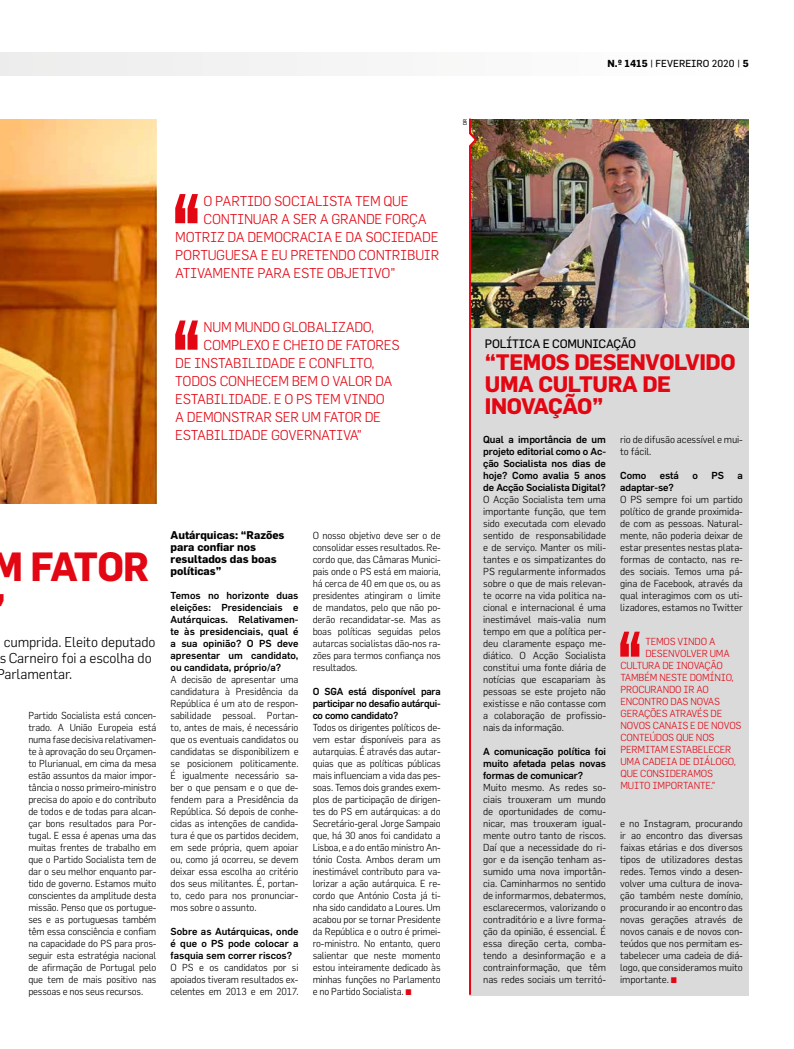
<style>
.page{position:relative;width:794px;height:1049px;background:#fff}
.page>*{position:absolute;margin:0;border:0;box-sizing:border-box;transform-origin:0 0}
.t1{font:700 40px "Flama";letter-spacing:-.055em;color:#e30613;scale:.96 1}
.t2{font:700 22px/22px "Flama";letter-spacing:-.02em;color:#e30613}
.t3{font:300 14px "Flama";letter-spacing:-.02em;color:#e30613}
.t4{font:300 14px/16px "Flama";letter-spacing:-.01em;color:#000}
.t5{font:12px "Flama";letter-spacing:-.02em;color:#000}
.t6{font:700 11px/12px "Flama";color:#000}
.t7{font:300 10px/12px "Flama";letter-spacing:-.01em;color:#000;text-align:justify}
.t8{font:500 10px/12px "Flama";letter-spacing:-.01em;color:#000;text-align:justify}
.t9{font:300 10px "Flama";letter-spacing:-.02em;color:#e30613}
.t10{font:10px "Flama";color:#000}
.t11{font:5px "Flama";color:#000}
.s1{font-weight:700}
.s2{font-style:inherit}
.s3{font-weight:700;font-size:8px;color:#e30613}
</style>
<div class="page">
<div style="left:0;top:52px;width:748px;height:23px;background:#f6f6f6"></div>
<div style="left:471px;top:119px;width:277px;height:876px;background:#dadada"></div>
<img style="left:479px;top:119px;width:269px;height:208px">
<img style="left:0;top:119px;width:156px;height:384px">
<svg style="left:175px;top:194px;width:23px;height:29px"></svg>
<svg style="left:175px;top:320px;width:23px;height:30px"></svg>
<div style="left:469px;top:431px;width:279px;height:565px;background:#dadada"></div>
<svg style="left:469px;top:118px;width:10px;height:877px"></svg>
<svg style="left:620px;top:632px;width:19px;height:25px"></svg>
<p class="t11" style="left:462px;top:125px;width:8px;rotate:-90deg">DR</p>
<p class="t10" style="left:607px;top:57px;width:142px"><span class="s1">N.º 1415</span> <span class="s2">|</span> FEVEREIRO 2020 | <span class="s1">5</span></p>
<h3 class="t3" style="left:204px;top:192px;width:206px">O PARTIDO SOCIALISTA TEM QUE</h3>
<h3 class="t3" style="left:204px;top:210px;width:225px">CONTINUAR A SER A GRANDE FORÇA</h3>
<h3 class="t3" style="left:175px;top:228px;width:265px">MOTRIZ DA DEMOCRACIA E DA SOCIEDADE</h3>
<h3 class="t3" style="left:175px;top:246px;width:266px">PORTUGUESA E EU PRETENDO CONTRIBUIR</h3>
<h3 class="t3" style="left:175px;top:264px;width:222px">ATIVAMENTE PARA ESTE OBJETIVO”</h3>
<h3 class="t3" style="left:204px;top:318px;width:172px">NUM MUNDO GLOBALIZADO,</h3>
<h3 class="t3" style="left:204px;top:336px;width:198px">COMPLEXO E CHEIO DE FATORES</h3>
<h3 class="t3" style="left:175px;top:354px;width:201px">DE INSTABILIDADE E CONFLITO,</h3>
<h3 class="t3" style="left:175px;top:372px;width:219px">TODOS CONHECEM BEM O VALOR DA</h3>
<h3 class="t3" style="left:175px;top:390px;width:211px">ESTABILIDADE. E O PS TEM VINDO</h3>
<h3 class="t3" style="left:175px;top:408px;width:207px">A DEMONSTRAR SER UM FATOR DE</h3>
<h3 class="t3" style="left:175px;top:426px;width:188px">ESTABILIDADE GOVERNATIVA”</h3>
<h1 class="t1" style="left:-10px;top:542px;width:167px">M FATOR</h1>
<h3 class="t4" style="left:-4px;top:634px;width:161px;text-indent:8px">cumprida. Eleito deputado s Carneiro foi a escolha do<br>Parlamentar.</h3>
<p class="t7" style="left:28px;top:709px;width:129px">Partido Socialista está concen&shy;trado. A União Europeia está numa fase decisiva relativamen&shy;te à aprovação do seu Orçamen&shy;to Plurianual, em cima da mesa estão assuntos da maior impor&shy;tância o nosso primeiro-ministro precisa do apoio e do contributo de todos e de todas para alcan&shy;çar bons resultados para Por&shy;tugal. E essa é apenas uma das muitas frentes de trabalho em que o Partido Socialista tem de dar o seu melhor enquanto par&shy;tido de governo. Estamos muito conscientes da amplitude desta missão. Penso que os portugue&shy;ses e as portuguesas também têm essa consciência e confiam na capacidade do PS para pros&shy;seguir esta estratégia nacional de afirmação de Portugal pelo que tem de mais positivo nas pessoas e nos seus recursos.</p>
<p class="t6" style="left:171px;top:529px;width:115px">Autárquicas: “Razões para confiar nos resultados das boas políticas”</p>
<p class="t8" style="left:171px;top:589px;width:129px">Temos no horizonte duas eleições: Presidenciais e Autárquicas. Relativamen&shy;te às presidenciais, qual é a sua opinião? O PS deve apresentar um candidato, ou candidata, próprio/a?</p>
<p class="t7" style="left:171px;top:673px;width:129px">A decisão de apresentar uma candidatura à Presidência da República é um ato de respon&shy;sabilidade pessoal. Portan&shy;to, antes de mais, é necessário que os eventuais candidatos ou candidatas se disponibilizem e se posicionem politicamente.<br>É igualmente necessário sa&shy;ber o que pensam e o que de&shy;fendem para a Presidência da República. Só depois de conhe&shy;cidas as intenções de candida&shy;tura é que os partidos decidem, em sede própria, quem apoiar ou, como já ocorreu, se devem deixar essa escolha ao critério dos seus militantes. É, portan&shy;to, cedo para nos pronunciar&shy;mos sobre o assunto.</p>
<p class="t8" style="left:171px;top:925px;width:129px">Sobre as Autárquicas, onde é que o PS pode colocar a fasquia sem correr riscos?</p>
<p class="t7" style="left:171px;top:961px;width:129px">O PS e os candidatos por si apoiados tiveram resultados ex&shy;celentes em 2013 e em 2017.</p>
<p class="t7" style="left:313px;top:529px;width:129px">O nosso objetivo deve ser o de consolidar esses resultados. Re&shy;cordo que, das Câmaras Munici&shy;pais onde o PS está em maioria, há cerca de 40 em que os, ou as presidentes atingiram o limite de mandatos, pelo que não po&shy;derão recandidatar-se. Mas as boas políticas seguidas pelos autarcas socialistas dão-nos ra&shy;zões para termos confiança nos resultados.</p>
<p class="t8" style="left:313px;top:685px;width:129px">O SGA está disponível para participar no desafio autárqui&shy;co como candidato?</p>
<p class="t7" style="left:313px;top:721px;width:129px">Todos os dirigentes políticos de&shy;vem estar disponíveis para as autarquias. É através das autar&shy;quias que as políticas públicas mais influenciam a vida das pes&shy;soas. Temos dois grandes exem&shy;plos de participação de dirigen&shy;tes do PS em autárquicas: a do Secretário-geral Jorge Sampaio que, há 30 anos foi candidato a Lisboa, e a do então ministro An&shy;tónio Costa. Ambos deram um inestimável contributo para va&shy;lorizar a ação autárquica. E re&shy;cordo que António Costa já ti&shy;nha sido candidato a Loures. Um acabou por se tornar Presidente da República e o outro é primei&shy;ro-ministro. No entanto, quero salientar que neste momento estou inteiramente dedicado às minhas funções no Parlamento e no Partido Socialista. <span class="s3">^</span></p>
<p class="t5" style="left:485px;top:337px;width:153px">POLÍTICA E COMUNICAÇÃO</p>
<h2 class="t2" style="left:485px;top:351px;width:252px">“TEMOS DESENVOLVIDO<br>UMA CULTURA DE<br>INOVAÇÃO”</h2>
<p class="t8" style="left:483px;top:433px;width:124px">Qual a importância de um projeto editorial como o Ac&shy;ção Socialista nos dias de hoje? Como avalia 5 anos de Acção Socialista Digital?</p>
<p class="t7" style="left:483px;top:493px;width:124px">O Acção Socialista tem uma importante função, que tem sido executada com elevado sentido de responsabilidade e de serviço. Manter os mili&shy;tantes e os simpatizantes do PS regularmente informados sobre o que de mais relevan&shy;te ocorre na vida politica na&shy;cional e internacional é uma inestimável mais-valia num tempo em que a política per&shy;deu claramente espaço me&shy;diático. O Acção Socialista constitui uma fonte diária de notícias que escapariam às pessoas se este projeto não existisse e não contasse com a colaboração de profissio&shy;nais da informação.</p>
<p class="t8" style="left:483px;top:745px;width:124px">A comunicação política foi muito afetada pelas novas formas de comunicar?</p>
<p class="t7" style="left:483px;top:781px;width:124px">Muito mesmo. As redes so&shy;ciais trouxeram um mundo de oportunidades de comu&shy;nicar, mas trouxeram igual&shy;mente outro tanto de riscos.<br>Daí que a necessidade do ri&shy;gor e da isenção tenham as&shy;sumido uma nova importân&shy;cia. Caminharmos no sentido de informarmos, debatermos, esclarecermos, valorizando o contraditório e a livre forma&shy;ção da opinião, é essencial. É essa direção certa, comba&shy;tendo a desinformação e a contrainformação, que têm nas redes sociais um territó-</p>
<p class="t7" style="left:620px;top:433px;width:124px">rio de difusão acessível e mui&shy;to fácil.</p>
<p class="t8" style="left:620px;top:469px;width:28px">Como</p>
<p class="t8" style="left:660px;top:469px;width:21px">está</p>
<p class="t8" style="left:692px;top:469px;width:7px">o</p>
<p class="t8" style="left:711px;top:469px;width:14px">PS</p>
<p class="t8" style="left:737px;top:469px;width:7px">a</p>
<p class="t8" style="left:620px;top:481px;width:55px">adaptar-se?</p>
<p class="t7" style="left:620px;top:493px;width:124px">O PS sempre foi um partido político de grande proximida&shy;de com as pessoas. Natural&shy;mente, não poderia deixar de estar presentes nestas plata&shy;formas de contacto, nas re&shy;des sociais. Temos uma pá&shy;gina de Facebook, através da qual interagimos com os uti&shy;lizadores, estamos no Twitter</p>
<p class="t9" style="left:645px;top:636px;width:72px">TEMOS VINDO A</p>
<p class="t9" style="left:645px;top:648px;width:86px">DESENVOLVER UMA</p>
<p class="t9" style="left:620px;top:660px;width:104px">CULTURA DE INOVAÇÃO</p>
<p class="t9" style="left:620px;top:672px;width:115px">TAMBÉM NESTE DOMÍNIO,</p>
<p class="t9" style="left:620px;top:684px;width:90px">PROCURANDO IR AO</p>
<p class="t9" style="left:620px;top:696px;width:101px">ENCONTRO DAS NOVAS</p>
<p class="t9" style="left:620px;top:708px;width:103px">GERAÇÕES ATRAVÉS DE</p>
<p class="t9" style="left:620px;top:720px;width:123px">NOVOS CANAIS E DE NOVOS</p>
<p class="t9" style="left:620px;top:732px;width:96px">CONTEÚDOS QUE NOS</p>
<p class="t9" style="left:620px;top:744px;width:112px">PERMITAM ESTABELECER</p>
<p class="t9" style="left:620px;top:756px;width:117px">UMA CADEIA DE DIÁLOGO,</p>
<p class="t9" style="left:620px;top:768px;width:94px">QUE CONSIDERAMOS</p>
<p class="t9" style="left:620px;top:780px;width:96px">MUITO IMPORTANTE.”</p>
<p class="t7" style="left:620px;top:817px;width:124px">e no Instagram, procurando ir ao encontro das diversas faixas etárias e dos diversos tipos de utilizadores destas redes. Temos vindo a desen&shy;volver uma cultura de inova&shy;ção também neste domínio, procurando ir ao encontro das novas gerações através de novos canais e de novos con&shy;teúdos que nos permitam es&shy;tabelecer uma cadeia de diá&shy;logo, que consideramos muito importante. <span class="s3">^</span></p>
</div>
